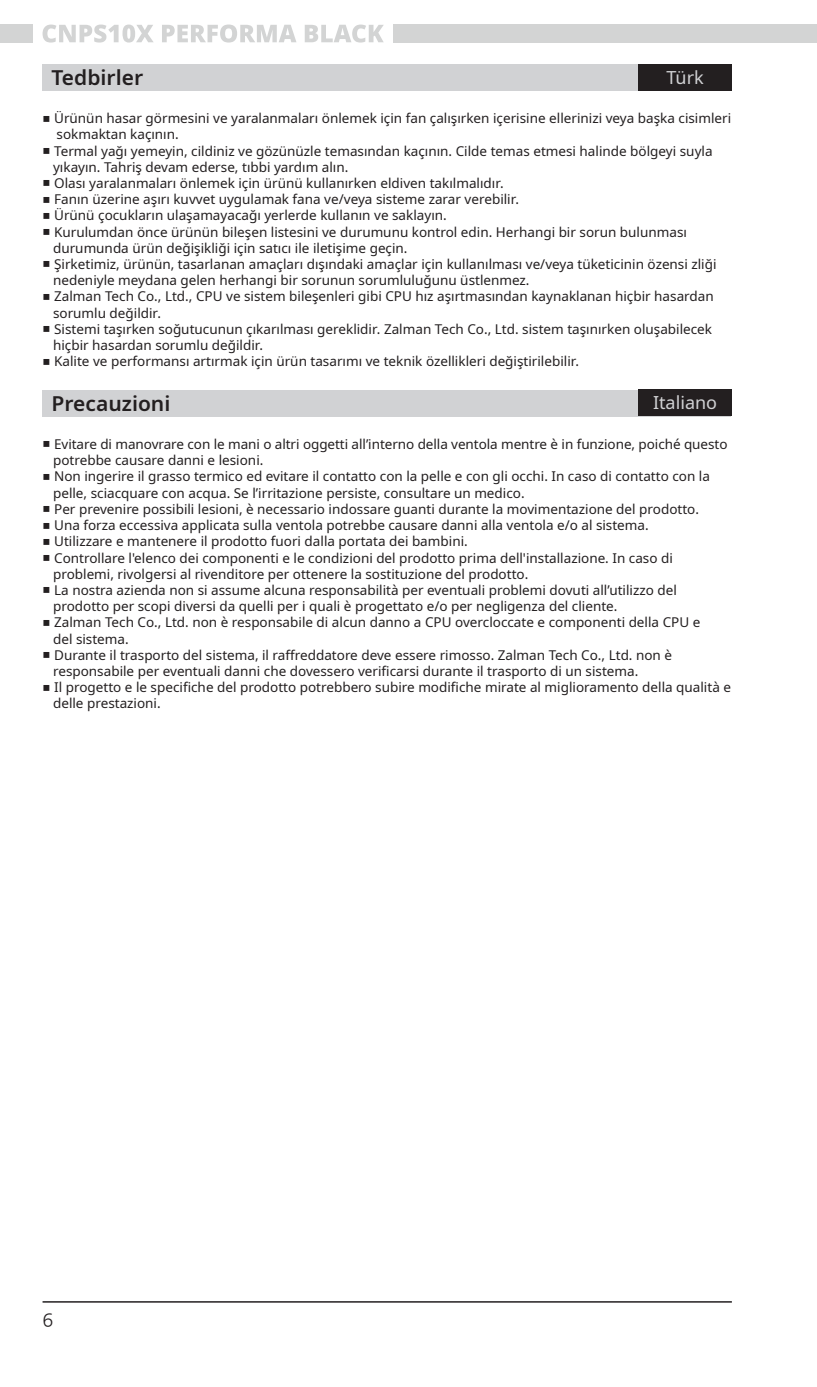
<style>
.page{position:relative;width:817px;height:1387px;background:#fff}
.page>*{position:absolute;margin:0;border:0;box-sizing:border-box;transform-origin:0 0}
.t1{font:600 21px "Noto Sans";color:#231f20}
.t2{font:18px "Noto Sans";color:#d1d2d4}
.t3{font:18px "Nanum Gothic";color:#231f20}
.t4{font:13.5px "Noto Sans";color:#231f20}
.s1{font-family:"Arial Unicode MS"}
</style>
<div class="page">
<hr style="left:43px;top:1300px;width:688px;height:2px;background:#231f20">
<div style="left:392px;top:25px;width:424px;height:18px;background:#d3d4d4"></div>
<div style="left:0;top:25px;width:33px;height:18px;background:#d3d4d4"></div>
<svg style="left:43px;top:25px;width:110px;height:18px"></svg>
<svg style="left:162px;top:25px;width:134px;height:18px"></svg>
<svg style="left:305px;top:25px;width:79px;height:18px"></svg>
<div style="left:43px;top:64px;width:687px;height:26px;background:#d1d2d4"></div>
<div style="left:43px;top:390px;width:687px;height:26px;background:#d1d2d4"></div>
<div style="left:638px;top:64px;width:93px;height:26px;background:#231f20"></div>
<div style="left:638px;top:389px;width:93px;height:27px;background:#231f20"></div>
<p class="t1" style="left:51px;top:62px;width:93px">Tedbirler</p>
<p class="t4" style="left:43px;top:109px;width:690px"><span class="s1">■</span> Ürünün hasar görmesini ve yaralanmaları önlemek için fan çalışırken içerisine ellerinizi veya başka cisimleri</p>
<p class="t4" style="left:57px;top:125px;width:124px">sokmaktan kaçının.</p>
<p class="t4" style="left:43px;top:141px;width:671px"><span class="s1">■</span> Termal yağı yemeyin, cildiniz ve gözünüzle temasından kaçının. Cilde temas etmesi halinde bölgeyi suyla</p>
<p class="t4" style="left:53px;top:157px;width:297px">yıkayın. Tahriş devam ederse, tıbbi yardım alın.</p>
<p class="t4" style="left:43px;top:173px;width:462px"><span class="s1">■</span> Olası yaralanmaları önlemek için ürünü kullanırken eldiven takılmalıdır.</p>
<p class="t4" style="left:43px;top:190px;width:478px"><span class="s1">■</span> Fanın üzerine aşırı kuvvet uygulamak fana ve/veya sisteme zarar verebilir.</p>
<p class="t4" style="left:43px;top:206px;width:405px"><span class="s1">■</span> Ürünü çocukların ulaşamayacağı yerlerde kullanın ve saklayın.</p>
<p class="t4" style="left:43px;top:222px;width:645px"><span class="s1">■</span> Kurulumdan önce ürünün bileşen listesini ve durumunu kontrol edin. Herhangi bir sorun bulunması</p>
<p class="t4" style="left:53px;top:238px;width:356px">durumunda ürün değişikliği için satıcı ile iletişime geçin.</p>
<p class="t4" style="left:43px;top:254px;width:675px"><span class="s1">■</span> Şirketimiz, ürünün, tasarlanan amaçları dışındaki amaçlar için kullanılması ve/veya tüketicinin özensi zliği</p>
<p class="t4" style="left:53px;top:271px;width:478px">nedeniyle meydana gelen herhangi bir sorunun sorumluluğunu üstlenmez.</p>
<p class="t4" style="left:43px;top:287px;width:672px"><span class="s1">■</span> Zalman Tech Co., Ltd., CPU ve sistem bileşenleri gibi CPU hız aşırtmasından kaynaklanan hiçbir hasardan</p>
<p class="t4" style="left:53px;top:303px;width:109px">sorumlu değildir.</p>
<p class="t4" style="left:43px;top:319px;width:671px"><span class="s1">■</span> Sistemi taşırken soğutucunun çıkarılması gereklidir. Zalman Tech Co., Ltd. sistem taşınırken oluşabilecek</p>
<p class="t4" style="left:53px;top:335px;width:212px">hiçbir hasardan sorumlu değildir.</p>
<p class="t4" style="left:43px;top:352px;width:538px"><span class="s1">■</span> Kalite ve performansı artırmak için ürün tasarımı ve teknik özellikleri değiştirilebilir.</p>
<p class="t1" style="left:51px;top:388px;width:120px">Precauzioni</p>
<p class="t4" style="left:43px;top:434px;width:686px"><span class="s1">■</span> Evitare di manovrare con le mani o altri oggetti all’interno della ventola mentre è in funzione, poiché questo</p>
<p class="t4" style="left:53px;top:451px;width:212px">potrebbe causare danni e lesioni.</p>
<p class="t4" style="left:43px;top:467px;width:668px"><span class="s1">■</span> Non ingerire il grasso termico ed evitare il contatto con la pelle e con gli occhi. In caso di contatto con la</p>
<p class="t4" style="left:53px;top:483px;width:473px">pelle, sciacquare con acqua. Se l’irritazione persiste, consultare un medico.</p>
<p class="t4" style="left:43px;top:499px;width:658px"><span class="s1">■</span> Per prevenire possibili lesioni, è necessario indossare guanti durante la movimentazione del prodotto.</p>
<p class="t4" style="left:43px;top:515px;width:607px"><span class="s1">■</span> Una forza eccessiva applicata sulla ventola potrebbe causare danni alla ventola e/o al sistema.</p>
<p class="t4" style="left:43px;top:532px;width:426px"><span class="s1">■</span> Utilizzare e mantenere il prodotto fuori dalla portata dei bambini.</p>
<p class="t4" style="left:43px;top:548px;width:631px"><span class="s1">■</span> Controllare l'elenco dei componenti e le condizioni del prodotto prima dell'installazione. In caso di</p>
<p class="t4" style="left:53px;top:564px;width:476px">problemi, rivolgersi al rivenditore per ottenere la sostituzione del prodotto.</p>
<p class="t4" style="left:43px;top:580px;width:635px"><span class="s1">■</span> La nostra azienda non si assume alcuna responsabilità per eventuali problemi dovuti all’utilizzo del</p>
<p class="t4" style="left:53px;top:596px;width:566px">prodotto per scopi diversi da quelli per i quali è progettato e/o per negligenza del cliente.</p>
<p class="t4" style="left:43px;top:613px;width:659px"><span class="s1">■</span> Zalman Tech Co., Ltd. non è responsabile di alcun danno a CPU overcloccate e componenti della CPU e</p>
<p class="t4" style="left:53px;top:629px;width:77px">del sistema.</p>
<p class="t4" style="left:43px;top:645px;width:631px"><span class="s1">■</span> Durante il trasporto del sistema, il raffreddatore deve essere rimosso. Zalman Tech Co., Ltd. non è</p>
<p class="t4" style="left:53px;top:661px;width:586px">responsabile per eventuali danni che dovessero verificarsi durante il trasporto di un sistema.</p>
<p class="t4" style="left:43px;top:677px;width:689px"><span class="s1">■</span> Il progetto e le specifiche del prodotto potrebbero subire modifiche mirate al miglioramento della qualità e</p>
<p class="t4" style="left:53px;top:694px;width:109px">delle prestazioni.</p>
<p class="t2" style="left:666px;top:64px;width:39px">Türk</p>
<p class="t2" style="left:653px;top:390px;width:66px">Italiano</p>
<h2 class="t3" style="left:43px;top:1311px;width:12px">6</h2>
</div>
